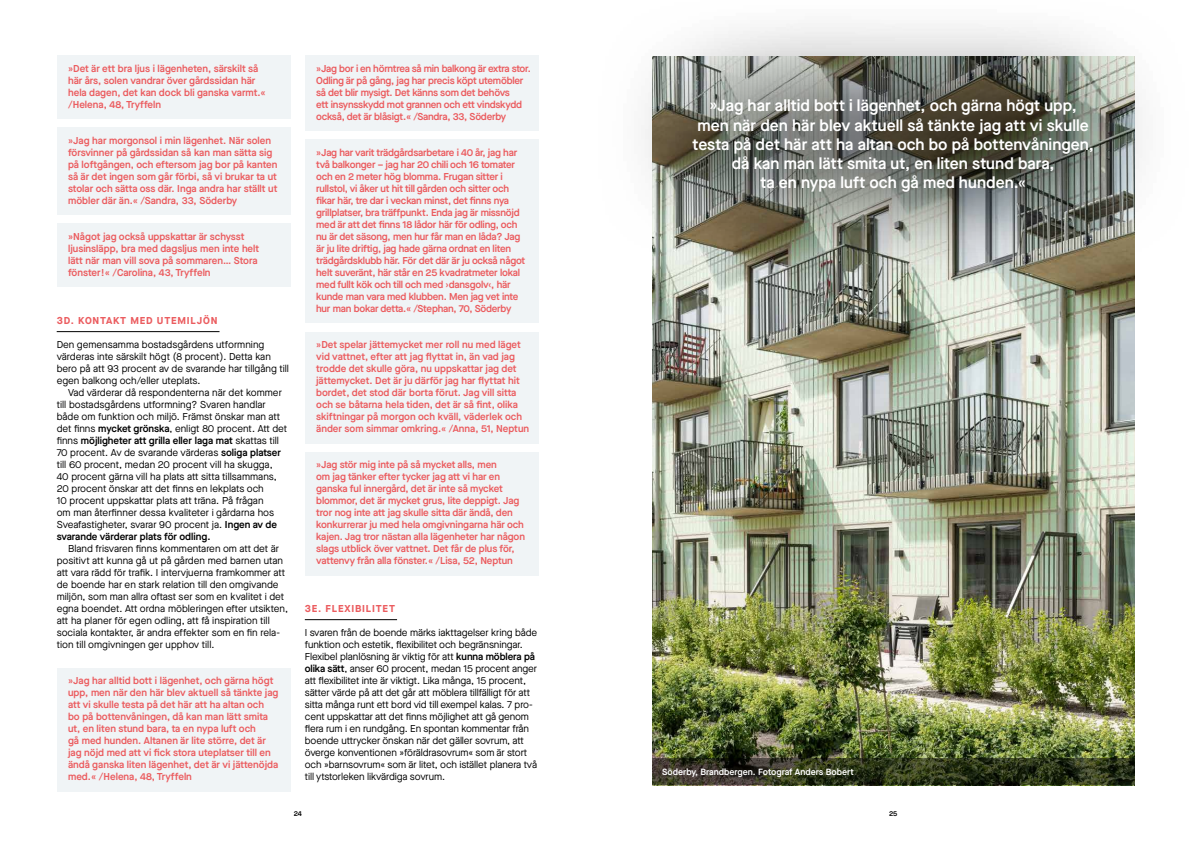
<style>
.page{position:relative;width:1191px;height:842px;background:#fff}
.page>*{position:absolute;margin:0;border:0;box-sizing:border-box;transform-origin:0 0}
.t1{font:600 16px/19.2px "Maison Neue";color:#fff;text-align:center}
.t2{font:600 10px/12px "Maison Neue";letter-spacing:-.01em;color:#eb5c5f}
.t3{font:10px/12px "Maison Neue";letter-spacing:-.01em;color:#000001}
.t4{font:700 10px "Maison Neue";letter-spacing:.08em;color:#eb5c5f}
.t5{font:600 9px "Maison Neue";color:#fff}
.t6{font:600 7px "Maison Neue";color:#000001}
.s1{font-weight:600}
</style>
<div class="page">
<div style="left:57px;top:56px;width:234px;height:63px;background:#f0f4f6"></div>
<div style="left:57px;top:128px;width:234px;height:87px;background:#f0f4f6"></div>
<div style="left:57px;top:224px;width:234px;height:63px;background:#f0f4f6"></div>
<hr style="left:57px;top:331px;width:162px;height:1px;background:#000001">
<div style="left:57px;top:668px;width:234px;height:123px;background:#f0f4f6"></div>
<div style="left:305px;top:56px;width:234px;height:75px;background:#f0f4f6"></div>
<div style="left:305px;top:140px;width:234px;height:183px;background:#f0f4f6"></div>
<div style="left:305px;top:332px;width:234px;height:111px;background:#f0f4f6"></div>
<div style="left:305px;top:452px;width:234px;height:123px;background:#f0f4f6"></div>
<hr style="left:305px;top:619px;width:92px;height:1px;background:#000001">
<img style="left:652px;top:295px;width:482px;height:464px">
<div style="left:595px;top:0;width:595px;height:295px;background:#000001;opacity:.75"></div>
<svg style="left:652px;top:759px;width:482px;height:26px;background:#30351e"></svg>
<p class="t2" style="left:68px;top:62px;width:199px">»Det är ett bra ljus i lägenheten, särskilt så här års, solen vandrar över gårdssidan här hela dagen, det kan dock bli ganska varmt.« /Helena, 48, Tryffeln</p>
<p class="t2" style="left:68px;top:134px;width:211px">»Jag har morgonsol i min lägenhet. När solen försvinner på gårdssidan så kan man sätta sig på loftgången, och eftersom jag bor på kanten så är det ingen som går förbi, så vi brukar ta ut stolar och sätta oss där. Inga andra har ställt ut möbler där än.« /Sandra, 33, Söderby</p>
<p class="t2" style="left:68px;top:230px;width:193px">»Något jag också uppskattar är schysst ljusinsläpp, bra med dagsljus men inte helt lätt när man vill sova på sommaren… Stora fönster!« /Carolina, 43, Tryffeln</p>
<p class="t4" style="left:57px;top:313px;width:162px">3D. KONTAKT MED UTEMILJÖN</p>
<p class="t3" style="left:57px;top:338px;width:234px">Den gemensamma bostadsgårdens utformning värderas inte särskilt högt (8 procent). Detta kan bero på att 93 procent av de svarande har tillgång till egen balkong och/eller uteplats.</p>
<p class="t3" style="left:57px;top:386px;width:232px;text-indent:11px">Vad värderar då respondenterna när det kommer till bostadsgårdens utformning? Svaren handlar både om funktion och miljö. Främst önskar man att det finns <span class="s1">mycket grönska</span>, enligt 80 procent. Att det finns <span class="s1">möjligheter att grilla eller laga mat</span> skattas till 70 procent. Av de svarande värderas <span class="s1">soliga platser </span>till 60 procent, medan 20 procent vill ha skugga,<br>40 procent gärna vill ha plats att sitta tillsammans, 20 procent önskar att det finns en lekplats och<br>10 procent uppskattar plats att träna. På frågan<br>om man återfinner dessa kvaliteter i gårdarna hos Sveafastigheter, svarar 90 procent ja. <span class="s1">Ingen av de svarande värderar plats för odling.</span></p>
<p class="t3" style="left:57px;top:542px;width:233px;text-indent:11px">Bland frisvaren finns kommentaren om att det är positivt att kunna gå ut på gården med barnen utan att vara rädd för trafik. I intervjuerna framkommer att de boende har en stark relation till den omgivande miljön, som man allra oftast ser som en kvalitet i det egna boendet. Att ordna möbleringen efter utsikten, att ha planer för egen odling, att få inspiration till sociala kontakter, är andra effekter som en fin rela&shy;tion till omgivningen ger upphov till.</p>
<p class="t2" style="left:68px;top:674px;width:212px">»Jag har alltid bott i lägenhet, och gärna högt upp, men när den här blev aktuell så tänkte jag att vi skulle testa på det här att ha altan och<br>bo på bottenvåningen, då kan man lätt smita ut, en liten stund bara, ta en nypa luft och<br>gå med hunden. Altanen är lite större, det är jag nöjd med att vi fick stora uteplatser till en ändå ganska liten lägenhet, det är vi jättenöjda med.« /Helena, 48, Tryffeln</p>
<p class="t2" style="left:316px;top:62px;width:216px">»Jag bor i en hörntrea så min balkong är extra stor.<br>Odling är på gång, jag har precis köpt utemöbler så det blir mysigt. Det känns som det behövs<br>ett insynsskydd mot grannen och ett vindskydd också, det är blåsigt.« /Sandra, 33, Söderby</p>
<p class="t2" style="left:316px;top:146px;width:211px">»Jag har varit trädgårdsarbetare i 40 år, jag har två balkonger – jag har 20 chili och 16 tomater och en 2 meter hög blomma. Frugan sitter i rullstol, vi åker ut hit till gården och sitter och fikar här, tre dar i veckan minst, det finns nya grillplatser, bra träffpunkt. Enda jag är missnöjd med är att det finns 18 lådor här för odling, och nu är det säsong, men hur får man en låda? Jag är ju lite driftig, jag hade gärna ordnat en liten trädgårdsklubb här. För det där är ju också något helt suveränt, här står en 25 kvadratmeter lokal med fullt kök och till och med ›dansgolv‹, här kunde man vara med klubben. Men jag vet inte hur man bokar detta.« /Stephan, 70, Söderby</p>
<p class="t2" style="left:316px;top:338px;width:214px">»Det spelar jättemycket mer roll nu med läget vid vattnet, efter att jag flyttat in, än vad jag trodde det skulle göra, nu uppskattar jag det jättemycket. Det är ju därför jag har flyttat hit bordet, det stod där borta förut. Jag vill sitta och se båtarna hela tiden, det är så fint, olika skiftningar på morgon och kväll, väderlek och änder som simmar omkring.« /Anna, 51, Neptun</p>
<p class="t2" style="left:316px;top:458px;width:210px">»Jag stör mig inte på så mycket alls, men<br>om jag tänker efter tycker jag att vi har en ganska ful innergård, det är inte så mycket blommor, det är mycket grus, lite deppigt. Jag tror nog inte att jag skulle sitta där ändå, den konkurrerar ju med hela omgivningarna här och kajen. Jag tror nästan alla lägenheter har någon slags utblick över vattnet. Det får de plus för, vattenvy från alla fönster.« /Lisa, 52, Neptun</p>
<p class="t4" style="left:305px;top:601px;width:92px">3E. FLEXIBILITET</p>
<p class="t3" style="left:305px;top:626px;width:234px">I svaren från de boende märks iakttagelser kring både funktion och estetik, flexibilitet och begränsningar.<br>Flexibel planlösning är viktig för att <span class="s1">kunna möblera på olika sätt</span>, anser 60 procent, medan 15 procent anger att flexibilitet inte är viktigt. Lika många, 15 procent, sätter värde på att det går att möblera tillfälligt för att sitta många runt ett bord vid till exempel kalas. 7 pro&shy;cent uppskattar att det finns möjlighet att gå genom flera rum i en rundgång. En spontan kommentar från boende uttrycker önskan när det gäller sovrum, att överge konventionen »föräldrasovrum« som är stort och »barnsovrum« som är litet, och istället planera två till ytstorleken likvärdiga sovrum.</p>
<h1 class="t1" style="left:692px;top:96px;width:403px">»Jag har alltid bott i lägenhet, och gärna högt upp, men när den här blev aktuell så tänkte jag att vi skulle testa på det här att ha altan och bo på bottenvåningen, då kan man lätt smita ut, en liten stund bara,<br>ta en nypa luft och gå med hunden.«</h1>
<p class="t5" style="left:662px;top:766px;width:193px">Söderby, Brandbergen. Fotograf Anders Bobert</p>
<p class="t6" style="left:294px;top:809px;width:10px">24</p>
<p class="t6" style="left:889px;top:809px;width:10px">25</p>
</div>
